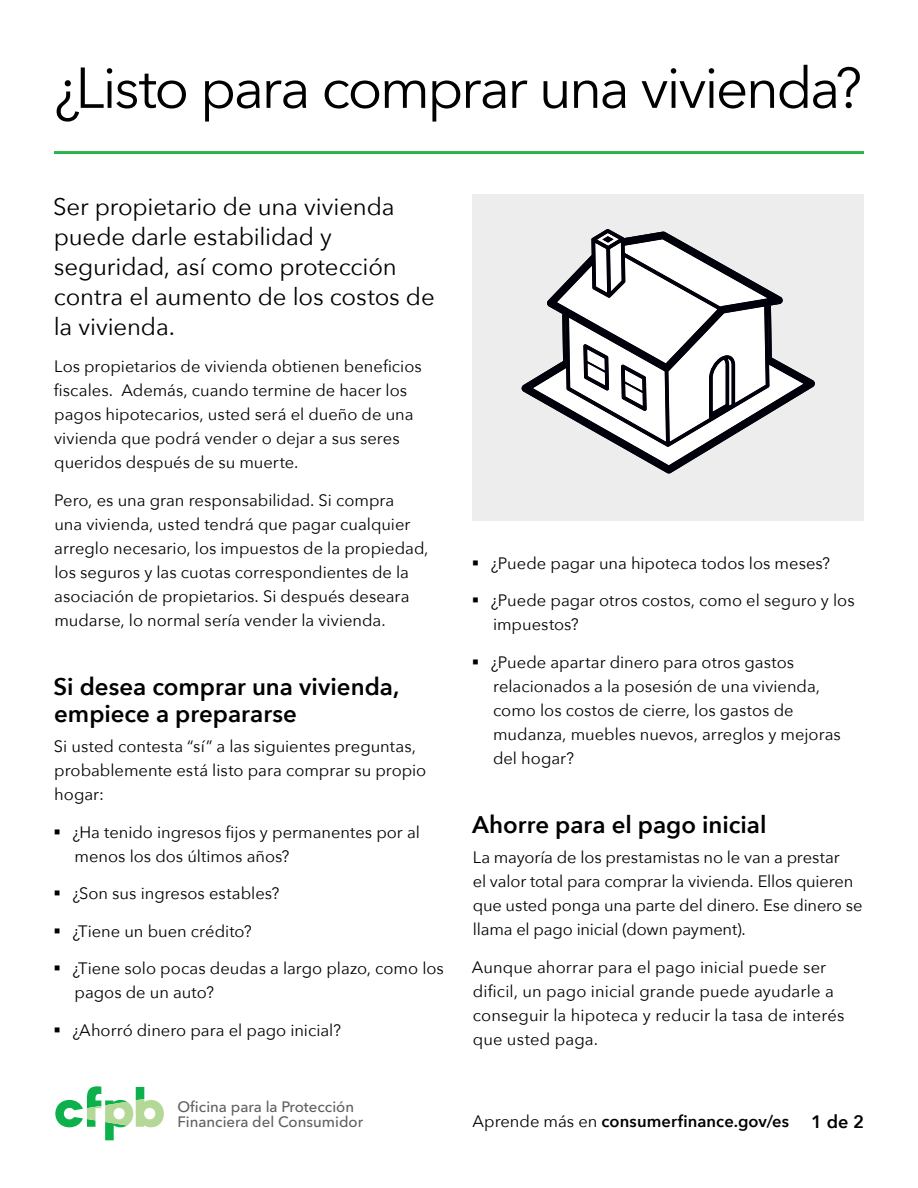
<style>
.page{position:relative;width:918px;height:1188px;background:#fff}
.page>*{position:absolute;margin:0;border:0;box-sizing:border-box;transform-origin:0 0}
.Main_H1{font:57px "Avenir Next";letter-spacing:-.045em;color:#000}
.subheader__after_H1{font:24px/30px "Avenir Next";letter-spacing:-.005em;color:#000}
.H3_regular{font:600 24px/27px "Avenir Next";color:#000}
.paragraph{font:16.5px/24px "Avenir Next";color:#000}
.paragraph-2{font:600 16.5px "Avenir Next";letter-spacing:.005em;color:#000}
.t1{font:500 15px/15.8px "Avenir Next";color:#5f6062}
.s1{font-weight:400}
.s2{font-size:18px}
</style>
<div class="page">
<svg style="left:56px;top:1086px;width:108px;height:54px"></svg>
<div style="left:472px;top:194px;width:392px;height:327px;background:#ecedec"></div>
<svg style="left:522px;top:229px;width:293px;height:244px"></svg>
<svg style="left:533px;top:233px;width:270px;height:232px"></svg>
<hr style="left:54px;top:151px;width:810px;height:3px;background:#2cb34a">
<h1 class="Main_H1" style="left:54px;top:40px;width:810px">¿Listo para comprar una vivienda?</h1>
<p class="subheader__after_H1" style="left:53px;top:190px;width:383px">Ser propietario de una vivienda puede darle estabilidad y seguridad, así como protección contra el aumento de los costos de la vivienda.</p>
<p class="paragraph" style="left:54px;top:354px;width:369px">Los propietarios de vivienda obtienen beneficios fiscales. Además, cuando termine de hacer los pagos hipotecarios, usted será el dueño de una vivienda que podrá vender o dejar a sus seres queridos después de su muerte.</p>
<p class="paragraph" style="left:54px;top:487px;width:376px">Pero, es una gran responsabilidad. Si compra<br>una vivienda, usted tendrá que pagar cualquier arreglo necesario, los impuestos de la propiedad, los seguros y las cuotas correspondientes de la asociación de propietarios. Si después deseara mudarse, lo normal sería vender la vivienda.</p>
<p class="H3_regular" style="left:54px;top:672px;width:347px">Si desea comprar una vivienda, empiece a prepararse</p>
<p class="paragraph" style="left:54px;top:734px;width:374px">Si usted contesta “sí” a las siguientes preguntas, probablemente está listo para comprar su propio hogar:</p>
<p class="paragraph" style="left:75px;top:819px;width:347px;text-indent:-21px">▪ ¿Ha tenido ingresos fijos y permanentes por al menos los dos últimos años?</p>
<p class="paragraph" style="left:53px;top:881px;width:228px">▪ ¿Son sus ingresos estables?</p>
<p class="paragraph" style="left:53px;top:918px;width:200px">▪ ¿Tiene un buen crédito?</p>
<p class="paragraph" style="left:75px;top:956px;width:371px;text-indent:-21px">▪ ¿Tiene solo pocas deudas a largo plazo, como los pagos de un auto?</p>
<p class="paragraph" style="left:53px;top:1017px;width:289px">▪ ¿Ahorró dinero para el pago inicial?</p>
<p class="t1" style="left:178px;top:1098px;width:187px">Oficina para la Protección<br>Financiera del Consumidor</p>
<p class="paragraph" style="left:472px;top:550px;width:360px">▪ ¿Puede pagar una hipoteca todos los meses?</p>
<p class="paragraph" style="left:493px;top:588px;width:363px;text-indent:-21px">▪ ¿Puede pagar otros costos, como el seguro y los impuestos?</p>
<p class="paragraph" style="left:493px;top:649px;width:349px;text-indent:-21px">▪ ¿Puede apartar dinero para otros gastos relacionados a la posesión de una vivienda, como los costos de cierre, los gastos de mudanza, muebles nuevos, arreglos y mejoras del hogar?</p>
<p class="H3_regular" style="left:472px;top:810px;width:296px">Ahorre para el pago inicial</p>
<p class="paragraph" style="left:473px;top:845px;width:391px">La mayoría de los prestamistas no le van a prestar<br>el valor total para comprar la vivienda. Ellos quieren que usted ponga una parte del dinero. Ese dinero se llama el pago inicial (down payment).</p>
<p class="paragraph" style="left:472px;top:954px;width:374px">Aunque ahorrar para el pago inicial puede ser dificil, un pago inicial grande puede ayudarle a conseguir la hipoteca y reducir la tasa de interés que usted paga.</p>
<p class="paragraph-2" style="left:472px;top:1107px;width:393px"><span class="s1">Aprende más en</span> consumerfinance.gov/es <span class="s2">1 de 2</span></p>
</div>
